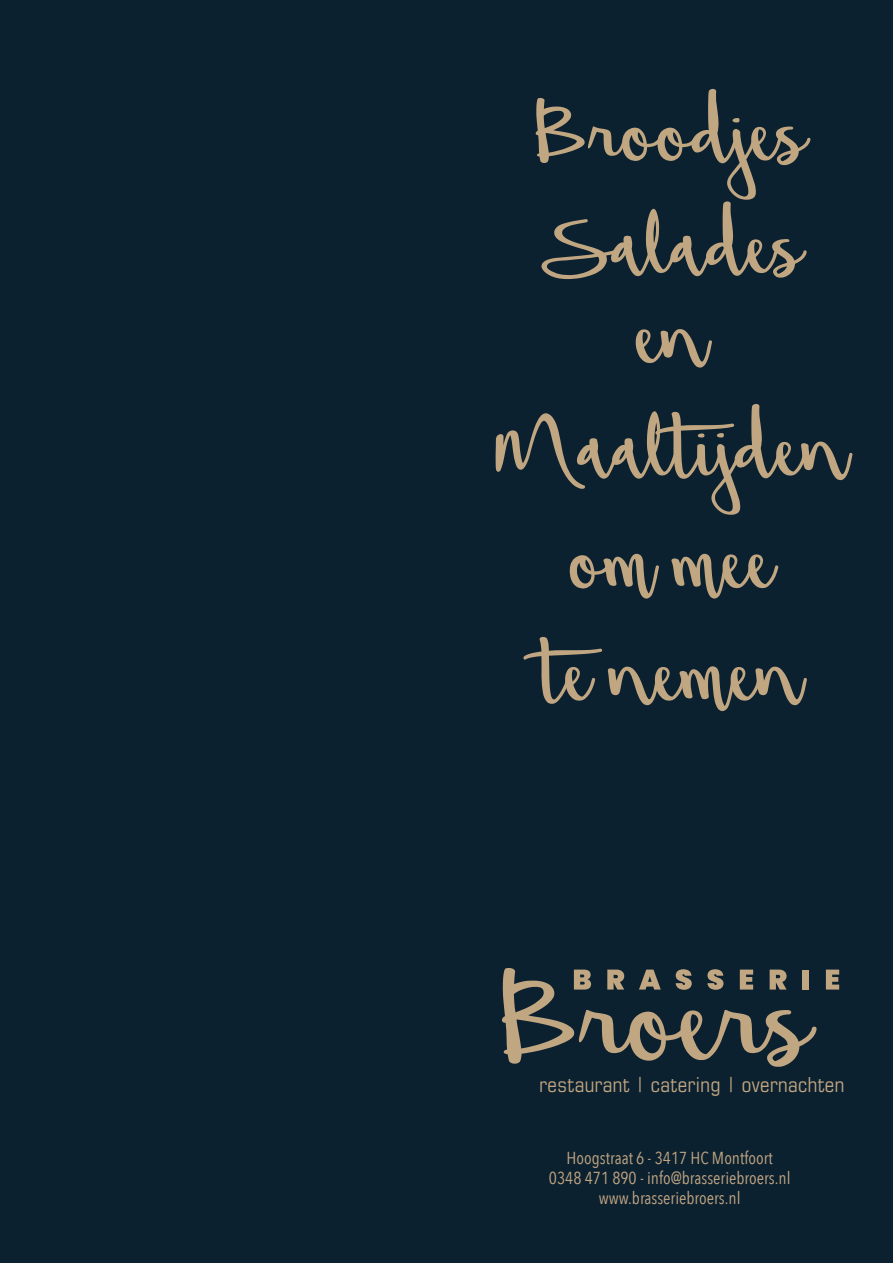
<style>
.page{position:relative;width:893px;height:1263px;background:#0c2130}
.page>*{position:absolute;margin:0;border:0;box-sizing:border-box;transform-origin:0 0}
.t1{font:141px/112.5px "Beautiful Mess";color:#c1a682}
.t2{font:condensed 20.7px "Eurostile";letter-spacing:.02em;color:#c1a682}
.t3{font:17.4px/19.8px "Avenir Next Condensed";color:#c1a682;text-align:center}
</style>
<div class="page">
<svg style="left:502px;top:968px;width:315px;height:99px"></svg>
<div style="left:803px;top:969px;width:6px;height:20px;background:#c1a682"></div>
<svg style="left:826px;top:969px;width:13px;height:20px"></svg>
<h1 class="t1" style="left:535px;top:52px;width:270px">Broodjes<br>Salades</h1>
<h1 class="t1" style="left:493px;top:254px;width:354px;text-align:center">en<br>Maaltijden om mee<br>te nemen</h1>
<p class="t2" style="left:539px;top:1072px;width:306px">restaurant | catering | overnachten</p>
<p class="t3" style="left:549px;top:1147px;width:243px">Hoogstraat 6 - 3417 HC Montfoort<br>0348 471 890 - info@brasseriebroers.nl www.brasseriebroers.nl</p>
</div>
